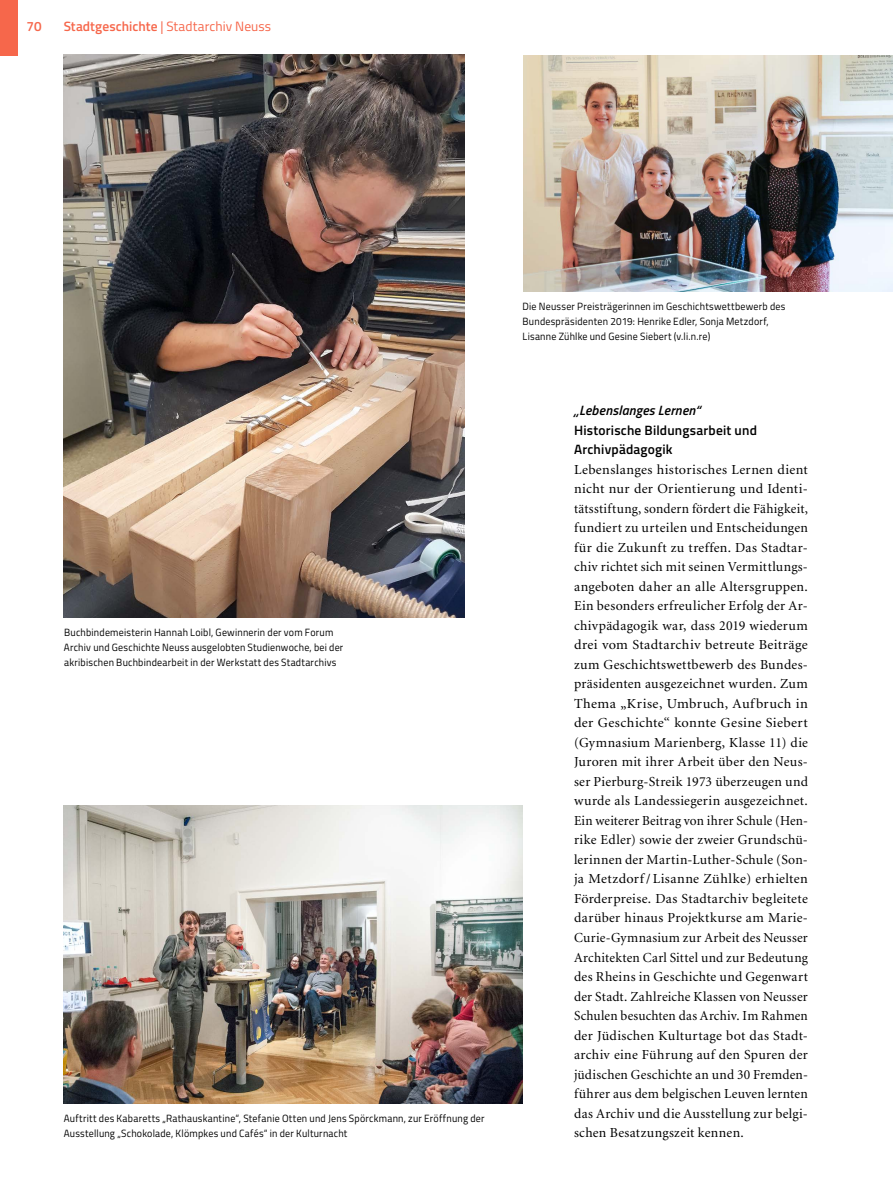
<style>
.page{position:relative;width:893px;height:1191px;background:#fff}
.page>*{position:absolute;margin:0;border:0;box-sizing:border-box;transform-origin:0 0}
.t1{font:13.8px/19.5px "Minion";letter-spacing:.02em;color:#000;text-align:justify}
.t2{font:600 13.5px/19.5px "Titillium";letter-spacing:.015em;color:#000}
.t3{font:13.5px "Titillium";letter-spacing:.005em;color:#f6674b}
.t4{font:italic 600 13.5px "Titillium";letter-spacing:.015em;color:#000}
.t5{font:600 13.5px "Titillium";color:#f6674b}
.t6{font:10.5px/15px "Titillium";letter-spacing:.02em;color:#000;scale:.95 1}
.s1{font-weight:600}
</style>
<div class="page">
<div style="left:0;top:0;width:17px;height:55px;background:#f6674b"></div>
<img style="left:64px;top:55px;width:401px;height:562px">
<img style="left:523px;top:55px;width:370px;height:236px">
<img style="left:64px;top:805px;width:458px;height:298px">
<p class="t5" style="left:26px;top:17px;width:17px">70</p>
<p class="t3" style="left:64px;top:17px;width:209px"><span class="s1">Stadtgeschichte</span> | Stadtarchiv Neuss</p>
<p class="t6" style="left:64px;top:624px;width:296px">Buchbindemeisterin Hannah Loibl, Gewinnerin der vom Forum<br>Archiv und Geschichte Neuss ausgelobten Studienwoche, bei der akribischen Buchbindearbeit in der Werkstatt des Stadtarchivs</p>
<p class="t6" style="left:64px;top:1110px;width:444px">Auftritt des Kabaretts „Rathauskantine“, Stefanie Otten und Jens Spörckmann, zur Eröffnung der<br>Ausstellung „Schokolade, Klömpkes und Cafés“ in der Kulturnacht</p>
<p class="t6" style="left:523px;top:299px;width:278px">Die Neusser Preisträgerinnen im Geschichtswettbewerb des<br>Bundespräsidenten 2019: Henrike Edler, Sonja Metzdorf,<br>Lisanne Zühlke und Gesine Siebert (v.li.n.re)</p>
<p class="t4" style="left:574px;top:400px;width:128px">„Lebenslanges Lernen“</p>
<p class="t2" style="left:574px;top:419px;width:184px">Historische Bildungsarbeit und<br>Archivpädagogik</p>
<p class="t1" style="left:574px;top:460px;width:235px">Lebenslanges historisches Lernen dient nicht nur der Orientierung und Identi&shy;tätsstiftung, sondern fördert die Fähigkeit, fundiert zu urteilen und Entscheidungen für die Zukunft zu treffen. Das Stadtar&shy;chiv richtet sich mit seinen Vermittlungs&shy;angeboten daher an alle Altersgruppen.<br>Ein besonders erfreulicher Erfolg der Ar&shy;chivpädagogik war, dass 2019 wiederum drei vom Stadtarchiv betreute Beiträge zum Geschichtswettbewerb des Bundes&shy;präsidenten ausgezeichnet wurden. Zum Thema „Krise, Umbruch, Aufbruch in der Geschichte“ konnte Gesine Siebert (Gymnasium Marienberg, Klasse 11) die Juroren mit ihrer Arbeit über den Neus&shy;ser Pierburg-Streik 1973 überzeugen und wurde als Landessiegerin ausgezeichnet.<br>Ein weiterer Beitrag von ihrer Schule (Hen&shy;rike Edler) sowie der zweier Grundschü&shy;lerinnen der Martin-Luther-Schule (Son&shy;ja Metzdorf/ Lisanne Zühlke) erhielten Förderpreise. Das Stadtarchiv begleitete darüber hinaus Projektkurse am Marie-Curie-Gymnasium zur Arbeit des Neusser Architekten Carl Sittel und zur Bedeutung des Rheins in Geschichte und Gegenwart der Stadt. Zahlreiche Klassen von Neusser Schulen besuchten das Archiv. Im Rahmen der Jüdischen Kulturtage bot das Stadt&shy;archiv eine Führung auf den Spuren der jüdischen Geschichte an und 30 Fremden&shy;führer aus dem belgischen Leuven lernten das Archiv und die Ausstellung zur belgi&shy;schen Besatzungszeit kennen.</p>
</div>
